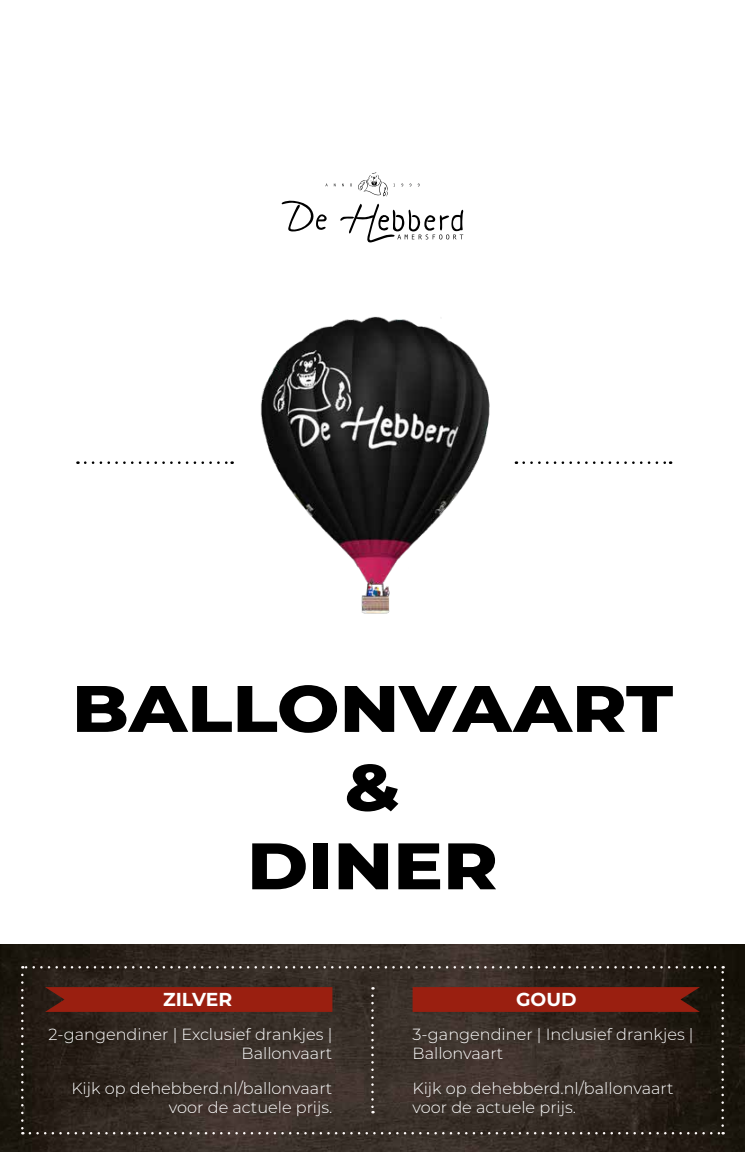
<style>
.page{position:relative;width:745px;height:1152px;background:#fff}
.page>*{position:absolute;margin:0;border:0;box-sizing:border-box;transform-origin:0 0}
.t1{font:800 65.5px/78.6px "Montserrat";color:#000;text-align:center;scale:1.13 1}
.t2{font:700 18.75px "Montserrat";color:#fff}
.t3{font:300 16.12px/19.4px "Montserrat";color:#fff;text-align:right}
</style>
<div class="page">
<img style="left:0;top:945px;width:744px;height:207px">
<svg style="left:21px;top:974px;width:3px;height:160px"></svg>
<svg style="left:30px;top:1132px;width:693px;height:2px"></svg>
<svg style="left:721px;top:966px;width:2px;height:159px"></svg>
<svg style="left:22px;top:966px;width:692px;height:2px"></svg>
<svg style="left:371px;top:995px;width:2px;height:118px"></svg>
<svg style="left:350px;top:172px;width:45px;height:25px"></svg>
<svg style="left:281px;top:200px;width:46px;height:31px"></svg>
<svg style="left:340px;top:204px;width:123px;height:38px"></svg>
<svg style="left:85px;top:461px;width:147px;height:3px"></svg>
<svg style="left:523px;top:461px;width:147px;height:3px"></svg>
<img style="left:260px;top:316px;width:230px;height:298px">
<svg style="left:45px;top:987px;width:287px;height:25px;background:#951f10"></svg>
<svg style="left:412px;top:987px;width:287px;height:25px;background:#951e10"></svg>
<h1 class="t1" style="left:72px;top:665px;width:533px">BALLONVAART &amp;<br>DINER</h1>
<p class="t2" style="left:163px;top:986px;width:71px">ZILVER</p>
<p class="t2" style="left:516px;top:986px;width:62px">GOUD</p>
<p class="t3" style="left:48px;top:1024px;width:285px">2-gangendiner | Exclusief drankjes |<br>Ballonvaart</p>
<p class="t3" style="left:71px;top:1077px;width:262px">Kijk op dehebberd.nl/ballonvaart voor de actuele prijs.</p>
<p class="t3" style="left:412px;top:1024px;width:282px;text-align:left">3-gangendiner | Inclusief drankjes |<br>Ballonvaart</p>
<p class="t3" style="left:412px;top:1077px;width:262px;text-align:left">Kijk op dehebberd.nl/ballonvaart voor de actuele prijs.</p>
</div>
